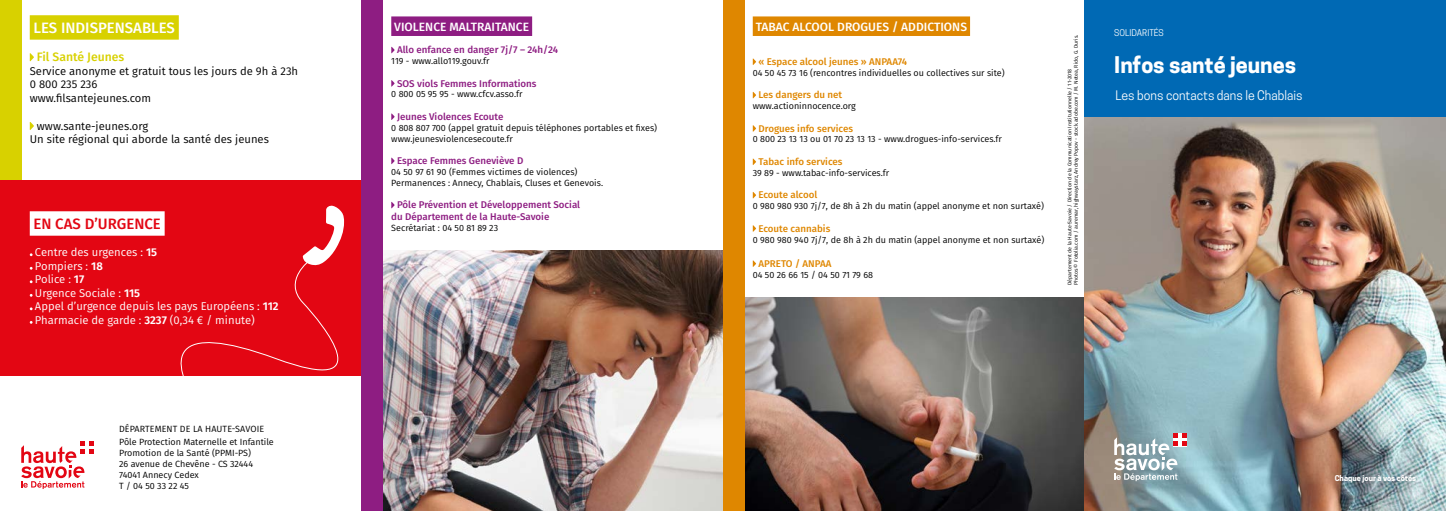
<style>
.page{position:relative;width:1446px;height:511px;background:#fff}
.page>*{position:absolute;margin:0;border:0;box-sizing:border-box;transform-origin:0 0}
.t1{font:700 21.6px "Cooper Hewitt";color:#fff}
.t2{font:500 15px "Fira Sans";color:#fff}
.t3{font:500 15px "Fira Sans";color:#e30613}
.t4{font:12.3px "Cooper Hewitt";color:#fff}
.t5{font:500 12.15px "Fira Sans";color:#d8d100}
.t6{font:500 12px "Fira Sans";color:#fff}
.t7{font:11.25px/13.5px "Fira Sans";color:#000}
.t8{font:11.25px/13.5px "Fira Sans";color:#fff}
.t9{font:500 9.75px/11.7px "Fira Sans";color:#8e1d82}
.t10{font:500 9.75px "Fira Sans";color:#df8700}
.t11{font:9px/10.8px "Fira Sans";color:#000}
.t12{font:8.7px "Cooper Hewitt";color:#fff}
.t13{font:700 7.5px "Cooper Hewitt";color:#fff}
.t14{font:5.25px/6.3px "Fira Sans";color:#000}
.s1{font-weight:600}
</style>
<div class="page">
<img style="left:383px;top:250px;width:340px;height:260px">
<img style="left:744px;top:297px;width:340px;height:213px">
<img style="left:1084px;top:116px;width:362px;height:394px">
<div style="left:0;top:0;width:21px;height:369px;background:#d8d100"></div>
<div style="left:0;top:180px;width:372px;height:195px;background:#e30613"></div>
<div style="left:1084px;top:0;width:362px;height:116px;background:#0069b4"></div>
<svg style="left:167px;top:265px;width:194px;height:111px"></svg>
<svg style="left:303px;top:205px;width:41px;height:60px"></svg>
<div style="left:361px;top:0;width:22px;height:510px;background:#8e1d82"></div>
<div style="left:723px;top:0;width:21px;height:510px;background:#df8700"></div>
<div style="left:30px;top:15px;width:149px;height:25px;background:#d8d100"></div>
<div style="left:30px;top:211px;width:135px;height:24px;background:#fff"></div>
<svg style="left:30px;top:53px;width:4px;height:8px"></svg>
<svg style="left:30px;top:122px;width:4px;height:8px"></svg>
<svg style="left:1114px;top:432px;width:72px;height:48px"></svg>
<div style="left:391px;top:16px;width:141px;height:20px;background:#8e1d82"></div>
<svg style="left:391px;top:47px;width:3px;height:6px"></svg>
<svg style="left:391px;top:80px;width:3px;height:7px"></svg>
<svg style="left:391px;top:113px;width:3px;height:7px"></svg>
<svg style="left:391px;top:157px;width:3px;height:7px"></svg>
<svg style="left:391px;top:202px;width:3px;height:6px"></svg>
<div style="left:753px;top:16px;width:217px;height:20px;background:#df8700"></div>
<svg style="left:753px;top:58px;width:3px;height:7px"></svg>
<svg style="left:753px;top:92px;width:3px;height:6px"></svg>
<svg style="left:753px;top:125px;width:3px;height:7px"></svg>
<svg style="left:753px;top:158px;width:3px;height:7px"></svg>
<svg style="left:753px;top:192px;width:3px;height:6px"></svg>
<svg style="left:753px;top:225px;width:3px;height:6px"></svg>
<svg style="left:753px;top:260px;width:3px;height:7px"></svg>
<svg style="left:21px;top:441px;width:73px;height:47px"></svg>
<h2 class="t2" style="left:34px;top:16px;width:143px">LES INDISPENSABLES</h2>
<h3 class="t5" style="left:37px;top:47px;width:89px">Fil Santé Jeunes</h3>
<p class="t7" style="left:30px;top:64px;width:270px">Service anonyme et gratuit tous les jours de 9h à 23h<br>0 800 235 236<br>www.filsantejeunes.com</p>
<p class="t7" style="left:30px;top:119px;width:241px;text-indent:7px">www.sante-jeunes.org<br>Un site régional qui aborde la santé des jeunes</p>
<h2 class="t3" style="left:34px;top:212px;width:129px">EN CAS D’URGENCE</h2>
<p class="t8" style="left:35px;top:245px;width:245px">Centre des urgences : <span class="s1">15<br></span>Pompiers : <span class="s1">18<br></span>Police : <span class="s1">17<br></span>Urgence Sociale : <span class="s1">115<br></span>Appel d’urgence depuis les pays Européens : <span class="s1">112<br></span>Pharmacie de garde : <span class="s1">3237</span> (0,34 € / minute)</p>
<p class="t11" style="left:119px;top:422px;width:156px;line-height:13.2px">DÉPARTEMENT DE LA HAUTE-SAVOIE<br>Pôle Protection Maternelle et Infantile</p>
<p class="t11" style="left:119px;top:447px;width:136px">Promotion de la Santé (PPMI-PS)<br>26 avenue de Chevêne - CS 32444<br>74041 Annecy Cedex<br>T / 04 50 33 22 45</p>
<h3 class="t6" style="left:394px;top:17px;width:136px">VIOLENCE MALTRAITANCE</h3>
<p class="t9" style="left:397px;top:43px;width:162px">Allo enfance en danger 7j/7 – 24h/24</p>
<p class="t11" style="left:391px;top:55px;width:100px">119 - www.allo119.gouv.fr</p>
<p class="t9" style="left:397px;top:77px;width:141px">SOS viols Femmes Informations</p>
<p class="t11" style="left:391px;top:89px;width:133px">0 800 05 95 95 - www.cfcv.asso.fr</p>
<p class="t9" style="left:397px;top:110px;width:108px">Jeunes Violences Ecoute</p>
<p class="t11" style="left:391px;top:122px;width:267px">0 808 807 700 (appel gratuit depuis téléphones portables et fixes) www.jeunesviolencesecoute.fr</p>
<p class="t9" style="left:397px;top:154px;width:128px">Espace Femmes Geneviève D</p>
<p class="t11" style="left:391px;top:166px;width:213px">04 50 97 61 90 (Femmes victimes de violences)<br>Permanences : Annecy, Chablais, Cluses et Genevois.</p>
<p class="t9" style="left:391px;top:198px;width:190px;text-indent:6px">Pôle Prévention et Développement Social du Département de la Haute-Savoie</p>
<p class="t11" style="left:391px;top:222px;width:108px">Secrétariat : 04 50 81 89 23</p>
<h3 class="t6" style="left:756px;top:17px;width:213px">TABAC ALCOOL DROGUES / ADDICTIONS</h3>
<p class="t10" style="left:758px;top:54px;width:150px">« Espace alcool jeunes » ANPAA74</p>
<p class="t11" style="left:753px;top:67px;width:253px">04 50 45 73 16 (rencontres individuelles ou collectives sur site)</p>
<p class="t10" style="left:758px;top:87px;width:85px">Les dangers du net</p>
<p class="t11" style="left:753px;top:100px;width:105px">www.actioninnocence.org</p>
<p class="t10" style="left:758px;top:120px;width:96px">Drogues info services</p>
<p class="t11" style="left:753px;top:134px;width:251px">0 800 23 13 13 ou 01 70 23 13 13 - www.drogues-info-services.fr</p>
<p class="t10" style="left:758px;top:154px;width:85px">Tabac info services</p>
<p class="t11" style="left:753px;top:167px;width:138px">39 89 - www.tabac-info-services.fr</p>
<p class="t10" style="left:758px;top:187px;width:60px">Ecoute alcool</p>
<p class="t11" style="left:753px;top:200px;width:293px">0 980 980 930 7j/7, de 8h à 2h du matin (appel anonyme et non surtaxé)</p>
<p class="t10" style="left:758px;top:220px;width:73px">Ecoute cannabis</p>
<p class="t11" style="left:753px;top:234px;width:293px">0 980 980 940 7j/7, de 8h à 2h du matin (appel anonyme et non surtaxé)</p>
<p class="t10" style="left:758px;top:255px;width:74px">APRETO / ANPAA</p>
<p class="t11" style="left:753px;top:269px;width:122px">04 50 26 66 15 / 04 50 71 79 68</p>
<p class="t14" style="left:1066px;top:285px;width:252px;rotate:-90deg">Département de la Haute-Savoie / Direction de la Communication Institutionnelle / 11-2018<br>Photos © Fotolia.com / auremar, highwaystarz, Andrey Popov - stock.adobe.com / M. Netea, Rido, G. Duris.</p>
<p class="t12" style="left:1114px;top:28px;width:51px">SOLIDARITÉS</p>
<h1 class="t1" style="left:1114px;top:52px;width:183px">Infos santé jeunes</h1>
<h3 class="t4" style="left:1115px;top:88px;width:188px">Les bons contacts dans le Chablais</h3>
<p class="t13" style="left:1334px;top:473px;width:83px">Chaque jour à vos côtés</p>
</div>
